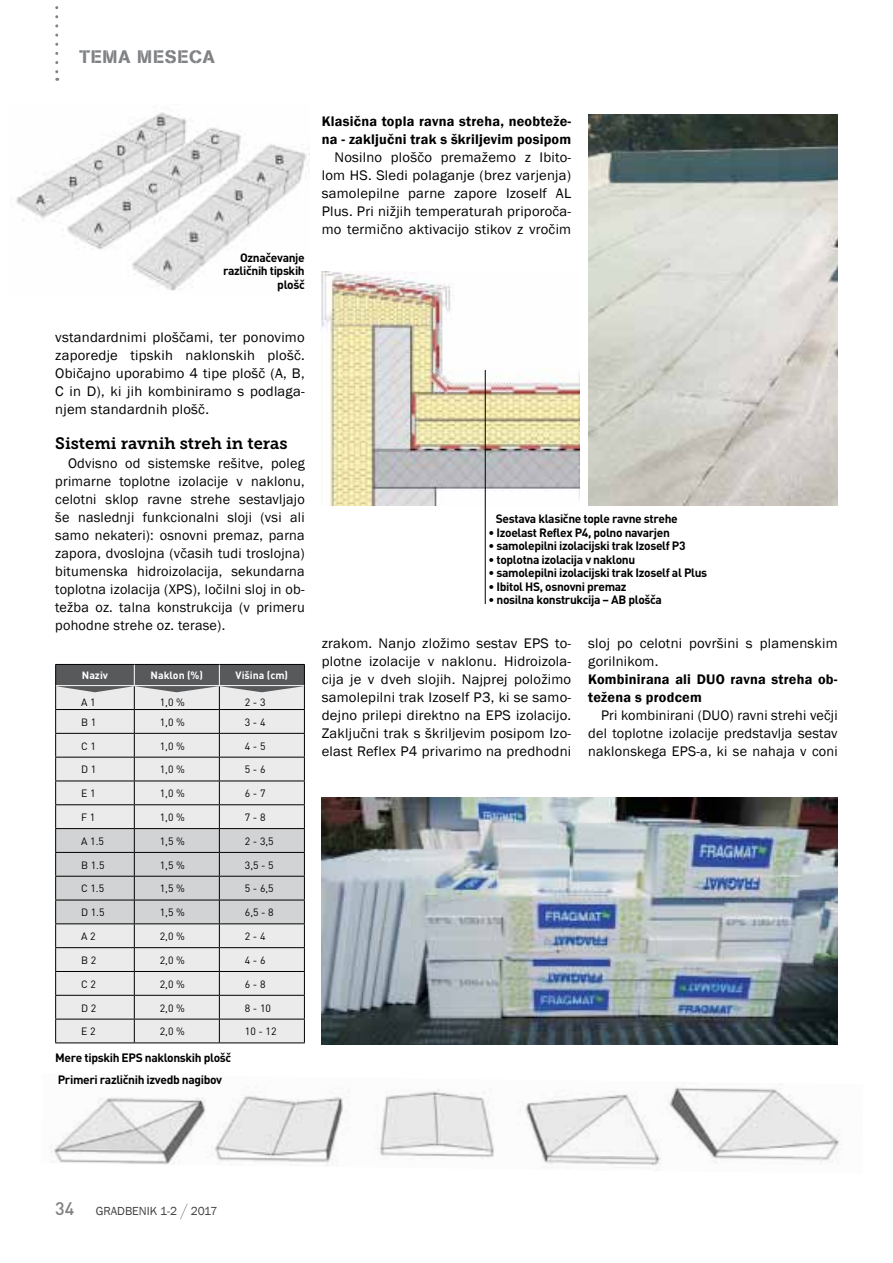
<style>
.page{position:relative;width:893px;height:1263px;background:#fff}
.page>*{position:absolute;margin:0;border:0;box-sizing:border-box;transform-origin:0 0}
.t1{font:18px "AG Book Stencil";letter-spacing:.045em;color:#808285}
.t2{font:500 18px "DINS";color:#808285}
.t3{font:16.5px "Museo Slab 700";color:#000}
.t4{font:14.25px/18px "Franklin Gothic";letter-spacing:.015em;color:#000;text-align:justify}
.t5{font:600 14.25px/18px "Franklin Gothic";letter-spacing:.015em;color:#000}
.t6{font:600 12px/13.5px "DIN";letter-spacing:-.03em;color:#000;text-align:right}
.t7{font:12px "Franklin Gothic";color:#414042}
.t8{font:10.5px "DIN S";color:#000}
.t9{font:600 10.5px "DIN";color:#fff}
.s1{font-family:"Helvetica Neue M";font-weight:200;font-size:21px}
</style>
<div class="page">
<svg style="left:55px;top:6px;width:3px;height:75px"></svg>
<img style="left:322px;top:797px;width:516px;height:247px">
<img style="left:588px;top:115px;width:250px;height:391px">
<img style="left:50px;top:1082px;width:790px;height:89px">
<img style="left:321px;top:271px;width:259px;height:235px">
<hr style="left:485px;top:370px;width:1px;height:234px;background:#000">
<hr style="left:55px;top:1042px;width:79px;height:1px;background:#000">
<hr style="left:134px;top:1042px;width:85px;height:1px;background:#000">
<hr style="left:219px;top:1042px;width:86px;height:1px;background:#000">
<svg style="left:55px;top:664px;width:250px;height:378px;background:#cfcfd0"></svg>
<img style="left:16px;top:112px;width:294px;height:179px">
<p class="t1" style="left:80px;top:46px;width:137px">TEMA MESECA</p>
<p class="t6" style="left:223px;top:250px;width:83px">Označevanje različnih tipskih plošč</p>
<p class="t4" style="left:55px;top:329px;width:251px">vstandardnimi ploščami, ter ponovimo zaporedje tipskih naklonskih plošč.<br>Običajno uporabimo 4 tipe plošč (A, B, C in D), ki jih kombiniramo s podlaga&shy;njem standardnih plošč.</p>
<p class="t3" style="left:55px;top:434px;width:234px">Sistemi ravnih streh in teras</p>
<p class="t4" style="left:55px;top:455px;width:251px;text-indent:13px">Odvisno od sistemske rešitve, poleg primarne toplotne izolacije v naklonu, celotni sklop ravne strehe sestavljajo še naslednji funkcionalni sloji (vsi ali samo nekateri): osnovni premaz, parna zapora, dvoslojna (včasih tudi troslojna) bitumenska hidroizolacija, sekundarna toplotna izolacija (XPS), ločilni sloj in ob&shy;težba oz. talna konstrukcija (v primeru pohodne strehe oz. terase).</p>
<p class="t9" style="left:82px;top:669px;width:28px">Naziv</p>
<p class="t9" style="left:151px;top:669px;width:54px">Naklon (%)</p>
<p class="t9" style="left:236px;top:669px;width:54px">Višina (cm)</p>
<p class="t8" style="left:81px;top:696px;width:16px">A 1</p>
<p class="t8" style="left:160px;top:696px;width:27px">1,0 %</p>
<p class="t8" style="left:245px;top:696px;width:22px">2 - 3</p>
<p class="t8" style="left:81px;top:715px;width:17px">B 1</p>
<p class="t8" style="left:160px;top:715px;width:27px">1,0 %</p>
<p class="t8" style="left:245px;top:715px;width:22px">3 - 4</p>
<p class="t8" style="left:81px;top:739px;width:16px">C 1</p>
<p class="t8" style="left:160px;top:739px;width:27px">1,0 %</p>
<p class="t8" style="left:245px;top:739px;width:22px">4 - 5</p>
<p class="t8" style="left:81px;top:763px;width:17px">D 1</p>
<p class="t8" style="left:160px;top:763px;width:27px">1,0 %</p>
<p class="t8" style="left:245px;top:763px;width:22px">5 - 6</p>
<p class="t8" style="left:81px;top:787px;width:16px">E 1</p>
<p class="t8" style="left:160px;top:787px;width:27px">1,0 %</p>
<p class="t8" style="left:245px;top:787px;width:22px">6 - 7</p>
<p class="t8" style="left:81px;top:811px;width:16px">F 1</p>
<p class="t8" style="left:160px;top:811px;width:27px">1,0 %</p>
<p class="t8" style="left:245px;top:811px;width:22px">7 - 8</p>
<p class="t8" style="left:81px;top:834px;width:24px">A 1.5</p>
<p class="t8" style="left:160px;top:834px;width:27px">1,5 %</p>
<p class="t8" style="left:245px;top:834px;width:30px">2 - 3,5</p>
<p class="t8" style="left:81px;top:858px;width:25px">B 1.5</p>
<p class="t8" style="left:160px;top:858px;width:27px">1,5 %</p>
<p class="t8" style="left:245px;top:858px;width:30px">3,5 - 5</p>
<p class="t8" style="left:81px;top:882px;width:25px">C 1.5</p>
<p class="t8" style="left:160px;top:882px;width:27px">1,5 %</p>
<p class="t8" style="left:245px;top:882px;width:30px">5 - 6,5</p>
<p class="t8" style="left:81px;top:906px;width:25px">D 1.5</p>
<p class="t8" style="left:160px;top:906px;width:27px">1,5 %</p>
<p class="t8" style="left:245px;top:906px;width:30px">6,5 - 8</p>
<p class="t8" style="left:81px;top:930px;width:16px">A 2</p>
<p class="t8" style="left:160px;top:930px;width:27px">2,0 %</p>
<p class="t8" style="left:245px;top:930px;width:22px">2 - 4</p>
<p class="t8" style="left:81px;top:953px;width:17px">B 2</p>
<p class="t8" style="left:160px;top:953px;width:27px">2,0 %</p>
<p class="t8" style="left:245px;top:953px;width:22px">4 - 6</p>
<p class="t8" style="left:81px;top:977px;width:16px">C 2</p>
<p class="t8" style="left:160px;top:977px;width:27px">2,0 %</p>
<p class="t8" style="left:245px;top:977px;width:22px">6 - 8</p>
<p class="t8" style="left:81px;top:1001px;width:17px">D 2</p>
<p class="t8" style="left:160px;top:1001px;width:27px">2,0 %</p>
<p class="t8" style="left:245px;top:1001px;width:28px">8 - 10</p>
<p class="t8" style="left:81px;top:1025px;width:16px">E 2</p>
<p class="t8" style="left:160px;top:1025px;width:27px">2,0 %</p>
<p class="t8" style="left:245px;top:1025px;width:33px">10 - 12</p>
<p class="t6" style="left:55px;top:1050px;width:177px">Mere tipskih EPS naklonskih plošč</p>
<p class="t6" style="left:58px;top:1072px;width:166px">Primeri različnih izvedb nagibov</p>
<p class="t5" style="left:322px;top:112px;width:251px">Klasična topla ravna streha, neobteže&shy;na - zaključni trak s škriljevim posipom</p>
<p class="t4" style="left:322px;top:149px;width:251px;text-indent:13px">Nosilno ploščo premažemo z Ibito&shy;lom HS. Sledi polaganje (brez varjenja) samolepilne parne zapore Izoself AL Plus. Pri nižjih temperaturah priporoča&shy;mo termično aktivacijo stikov z vročim</p>
<p class="t6" style="left:496px;top:511px;width:183px">Sestava klasične tople ravne strehe</p>
<p class="t6" style="left:489px;top:525px;width:183px">• Izoelast Reflex P4, polno navarjen</p>
<p class="t6" style="left:489px;top:538px;width:199px">• samolepilni izolacijski trak Izoself P3</p>
<p class="t6" style="left:489px;top:552px;width:148px">• toplotna izolacija v naklonu</p>
<p class="t6" style="left:489px;top:565px;width:220px">• samolepilni izolacijski trak Izoself al Plus</p>
<p class="t6" style="left:489px;top:579px;width:140px">• Ibitol HS, osnovni premaz</p>
<p class="t6" style="left:489px;top:592px;width:175px">• nosilna konstrukcija – AB plošča</p>
<p class="t4" style="left:588px;top:635px;width:251px">sloj po celotni površini s plamenskim gorilnikom.</p>
<p class="t5" style="left:588px;top:670px;width:251px">Kombinirana ali DUO ravna streha ob&shy;težena s prodcem</p>
<p class="t4" style="left:588px;top:707px;width:251px;text-indent:13px">Pri kombinirani (DUO) ravni strehi večji del toplotne izolacije predstavlja sestav naklonskega EPS-a, ki se nahaja v coni</p>
<p class="t4" style="left:322px;top:635px;width:251px">zrakom. Nanjo zložimo sestav EPS to&shy;plotne izolacije v naklonu. Hidroizola&shy;cija je v dveh slojih. Najprej položimo samolepilni trak Izoself P3, ki se samo&shy;dejno prilepi direktno na EPS izolacijo.<br>Zaključni trak s škriljevim posipom Izo&shy;elast Reflex P4 privarimo na predhodni</p>
<p class="t2" style="left:55px;top:1197px;width:21px">34</p>
<p class="t7" style="left:96px;top:1204px;width:123px">GRADBENIK 1-2 <span class="s1">/</span> 2017</p>
</div>
